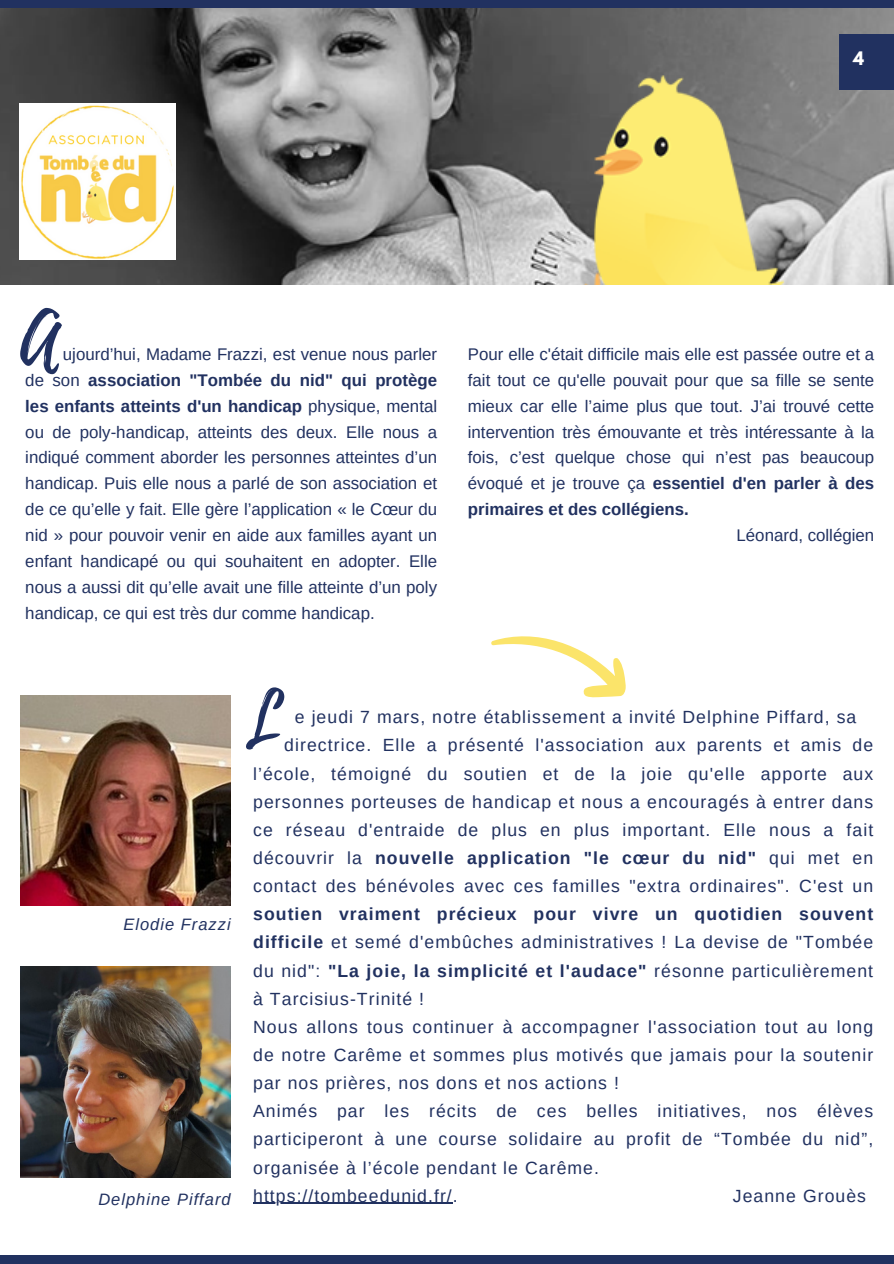
<style>
.page{position:relative;width:894px;height:1264px;background:#fff}
.page>*{position:absolute;margin:0;border:0;box-sizing:border-box;transform-origin:0 0}
.t1{font:74.7px "Playlist Script";color:#213160}
.t2{font:73.2px "Playlist Script";color:#213160}
.t3{font:17.55px/28.2px "Arimo";letter-spacing:.06em;color:#213160}
.t4{font:700 17.55px "Arimo";letter-spacing:.06em;color:#213160}
.t5{font:16.8px/25.8px "Arimo";color:#213160;text-align:justify}
.t6{font:italic 16.5px "Arimo";letter-spacing:.06em;color:#213160}
.t7{font:700 16.5px "League Spartan";color:#fff}
.s1{font-weight:700}
.s2{font-weight:400}
</style>
<div class="page">
<img style="left:0;top:8px;width:893px;height:277px">
<div style="left:0;top:0;width:893px;height:8px;background:#213160"></div>
<div style="left:0;top:1255px;width:893px;height:8px;background:#213160"></div>
<div style="left:839px;top:34px;width:54px;height:55px;background:#213160"></div>
<img style="left:20px;top:966px;width:211px;height:211px">
<hr style="left:253px;top:1202px;width:200px;height:1px;background:#213160">
<svg style="left:491px;top:636px;width:135px;height:62px"></svg>
<img style="left:20px;top:696px;width:211px;height:209px">
<img style="left:19px;top:103px;width:157px;height:157px">
<p class="t7" style="left:852px;top:51px;width:12px">4</p>
<h1 class="t1" style="left:20px;top:289px;width:40px">A</h1>
<p class="t5" style="left:25px;top:341px;width:413px;text-indent:38px">ujourd’hui, Madame Frazzi, est venue nous parler de son <span class="s1">association "Tombée du nid" qui protège les enfants atteints d'un handicap</span> physique, mental ou de poly-handicap, atteints des deux. Elle nous a indiqué comment aborder les personnes atteintes d’un handicap. Puis elle nous a parlé de son association et de ce qu’elle y fait. Elle gère l’application « le Cœur du nid » pour pouvoir venir en aide aux familles ayant un enfant handicapé ou qui souhaitent en adopter. Elle nous a aussi dit qu’elle avait une fille atteinte d’un poly handicap, ce qui est très dur comme handicap.</p>
<p class="t5" style="left:467px;top:341px;width:408px">Pour elle c'était difficile mais elle est passée outre et a fait tout ce qu'elle pouvait pour que sa fille se sente mieux car elle l’aime plus que tout. J’ai trouvé cette intervention très émouvante et très intéressante à la fois, c’est quelque chose qui n’est pas beaucoup évoqué et je trouve ça <span class="s1">essentiel d'en parler à des primaires et des collégiens.</span></p>
<p class="t5" style="left:736px;top:522px;width:139px">Léonard, collégien</p>
<p class="t6" style="left:123px;top:915px;width:109px">Elodie Frazzi</p>
<p class="t6" style="left:98px;top:1189px;width:134px">Delphine Piffard</p>
<h2 class="t2" style="left:244px;top:668px;width:38px">L</h2>
<p class="t3" style="left:295px;top:703px;width:563px">e jeudi 7 mars, notre établissement a invité Delphine Piffard, sa</p>
<p class="t3" style="left:284px;top:731px;width:590px">directrice. Elle a présenté l'association aux parents et amis de</p>
<p class="t3" style="left:253px;top:759px;width:621px">l’école, témoigné du soutien et de la joie qu'elle apporte aux</p>
<p class="t3" style="left:253px;top:787px;width:621px">personnes porteuses de handicap et nous a encouragés à entrer dans</p>
<p class="t3" style="left:253px;top:815px;width:621px">ce réseau d'entraide de plus en plus important. Elle nous a fait</p>
<p class="t4" style="left:253px;top:848px;width:621px"><span class="s2">découvrir la</span> nouvelle application "le cœur du nid" <span class="s2">qui met en</span></p>
<p class="t3" style="left:253px;top:872px;width:621px">contact des bénévoles avec ces familles "extra ordinaires". C'est un</p>
<p class="t3" style="left:253px;top:900px;width:621px"><span class="s1">soutien vraiment précieux pour vivre un quotidien souvent difficile</span> et semé d'embûches administratives ! La devise de "Tombée du nid": <span class="s1">"La joie, la simplicité et l'audace"</span> résonne particulièrement à Tarcisius-Trinité !<br>Nous allons tous continuer à accompagner l'association tout au long de notre Carême et sommes plus motivés que jamais pour la soutenir par nos prières, nos dons et nos actions !<br>Animés par les récits de ces belles initiatives, nos élèves participeront à une course solidaire au profit de “Tombée du nid”, organisée à l’école pendant le Carême.<br>https://tombeedunid.fr/.</p>
<p class="t3" style="left:732px;top:1181px;width:135px">Jeanne Grouès</p>
</div>
